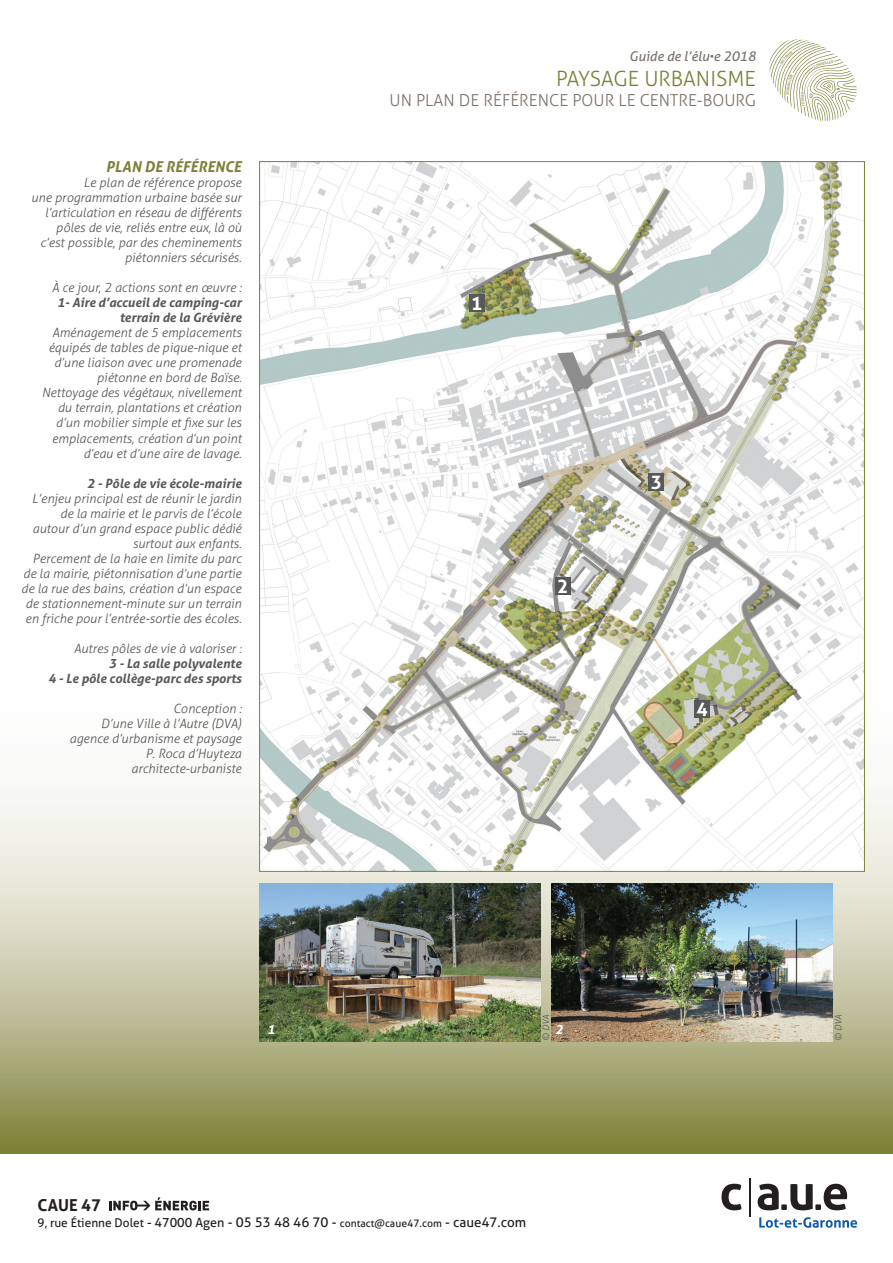
<style>
.page{position:relative;width:893px;height:1263px;background:#fff}
.page>*{position:absolute;margin:0;border:0;box-sizing:border-box;transform-origin:0 0}
.t1{font:300 21px "Aller";color:#7b8237}
.GROS_TITRE{font:700 18.75px "Aller";color:#fff}
.t2{font:300 16.5px "Aller";color:#7e736b}
.t3{font:700 16.5px "Aller";color:#231f20}
.titre_legende{font:italic 700 15px "Aller";color:#7b8237}
.t4{font:13.5px "Aller";color:#231f20}
.t5{font:italic 13.5px "Aller";color:#7d736c}
.texte_légende{font:italic 300 12.75px/15px "Aller";color:#57585a;text-align:right}
.texte_légende-2{font:italic 700 12.75px "Aller";color:#57585a}
.texte_légende-3{font:italic 700 12.75px "Aller";color:#fff}
.texte_légende-4{font:italic 300 9px "Aller";color:#57585a}
.t6{font:3.6px "Aller";color:#7b8237}
.s1{font-family:"Myriad";font-style:normal}
.s2{font-size:12px}
.s3{font-size:12.75px}
.s4{font-size:10.5px}
</style>
<div class="page">
<svg style="left:0;top:787px;width:893px;height:367px"></svg>
<hr style="left:749px;top:1178px;width:1px;height:38px;background:#231f20">
<svg style="left:721px;top:1184px;width:20px;height:26px"></svg>
<svg style="left:758px;top:1184px;width:89px;height:26px"></svg>
<svg style="left:759px;top:1217px;width:98px;height:11px"></svg>
<svg style="left:109px;top:1197px;width:100px;height:13px"></svg>
<img style="left:261px;top:163px;width:602px;height:706px">
<div style="left:469px;top:294px;width:16px;height:18px;background:#57585a"></div>
<div style="left:555px;top:577px;width:16px;height:17px;background:#57585a"></div>
<div style="left:648px;top:473px;width:16px;height:17px;background:#57585a"></div>
<div style="left:694px;top:701px;width:16px;height:17px;background:#57585a"></div>
<img style="left:259px;top:883px;width:281px;height:158px">
<img style="left:551px;top:883px;width:281px;height:158px">
<svg style="left:769px;top:39px;width:88px;height:82px"></svg>
<p class="t5" style="left:629px;top:48px;width:128px">Guide de l’élu<span class="s1">•</span>e 2018</p>
<p class="titre_legende" style="left:106px;top:158px;width:137px">PLAN DE RÉFÉRENCE</p>
<p class="texte_légende" style="left:84px;top:175px;width:159px">Le plan de référence propose</p>
<p class="texte_légende" style="left:31px;top:190px;width:212px">une programmation urbaine basée sur l’articulation en réseau de différents pôles de vie, reliés entre eux, là où c’est possible, par des cheminements piétonniers sécurisés.</p>
<p class="texte_légende" style="left:52px;top:280px;width:191px">À ce jour, 2 actions sont en œuvre :</p>
<p class="texte_légende-2" style="left:57px;top:295px;width:186px">1- Aire d’accueil de camping-car</p>
<p class="texte_légende-2" style="left:120px;top:310px;width:123px">terrain de la Grévière</p>
<p class="texte_légende" style="left:48px;top:325px;width:195px">Aménagement de 5 emplacements équipés de tables de pique-nique et d’une liaison avec une promenade piétonne en bord de Baïse.</p>
<p class="texte_légende" style="left:42px;top:385px;width:201px">Nettoyage des végétaux, nivellement du terrain, plantations et création d’un mobilier simple et fixe sur les emplacements, création d’un point d’eau et d’une aire de lavage.</p>
<p class="texte_légende-2" style="left:87px;top:475px;width:156px">2 - Pôle de vie école-mairie</p>
<p class="texte_légende" style="left:32px;top:490px;width:211px">L’enjeu principal est de réunir le jardin de la mairie et le parvis de l’école autour d’un grand espace public dédié surtout aux enfants.</p>
<p class="texte_légende" style="left:21px;top:550px;width:222px">Percement de la haie en limite du parc de la mairie, piétonnisation d’une partie de la rue des bains, création d’un espace de stationnement-minute sur un terrain en friche pour l’entrée-sortie des écoles.</p>
<p class="texte_légende" style="left:74px;top:640px;width:169px">Autres pôles de vie à valoriser :</p>
<p class="texte_légende-2" style="left:109px;top:655px;width:134px">3 - La salle polyvalente</p>
<p class="texte_légende-2" style="left:48px;top:670px;width:195px">4 - Le pôle collège-parc des sports</p>
<p class="texte_légende" style="left:173px;top:700px;width:70px">Conception :</p>
<p class="texte_légende" style="left:101px;top:715px;width:142px">D’une Ville à l’Autre (DVA)</p>
<p class="texte_légende" style="left:70px;top:730px;width:174px">agence d’urbanisme et paysage</p>
<p class="texte_légende" style="left:145px;top:745px;width:98px">P. Roca d’Huyteza</p>
<p class="texte_légende" style="left:131px;top:760px;width:112px">architecte-urbaniste</p>
<p class="t1" style="left:556px;top:66px;width:201px">PAYSAGE URBANISME</p>
<p class="t2" style="left:390px;top:91px;width:368px">UN PLAN DE RÉFÉRENCE POUR LE CENTRE-BOURG</p>
<p class="t6" style="left:800px;top:94px;width:4px;rotate:-90deg">R</p>
<p class="GROS_TITRE" style="left:471px;top:292px;width:13px">1</p>
<p class="GROS_TITRE" style="left:557px;top:574px;width:13px">2</p>
<p class="GROS_TITRE" style="left:651px;top:470px;width:13px">3</p>
<p class="GROS_TITRE" style="left:696px;top:698px;width:13px">4</p>
<p class="texte_légende-4" style="left:540px;top:1041px;width:27px;rotate:-90deg">© DVA</p>
<p class="texte_légende-4" style="left:833px;top:1041px;width:27px;rotate:-90deg">© DVA</p>
<p class="texte_légende-3" style="left:267px;top:1022px;width:9px">1</p>
<p class="texte_légende-3" style="left:555px;top:1022px;width:9px">2</p>
<p class="t3" style="left:38px;top:1194px;width:65px">CAUE 47</p>
<p class="t4" style="left:38px;top:1214px;width:490px"><span class="s2">9, rue Étienne Dolet</span> <span class="s3">- 47000 Agen</span> - 05 53 48 46 70 - <span class="s4">contact@caue47.com</span> - caue47.com</p>
</div>
